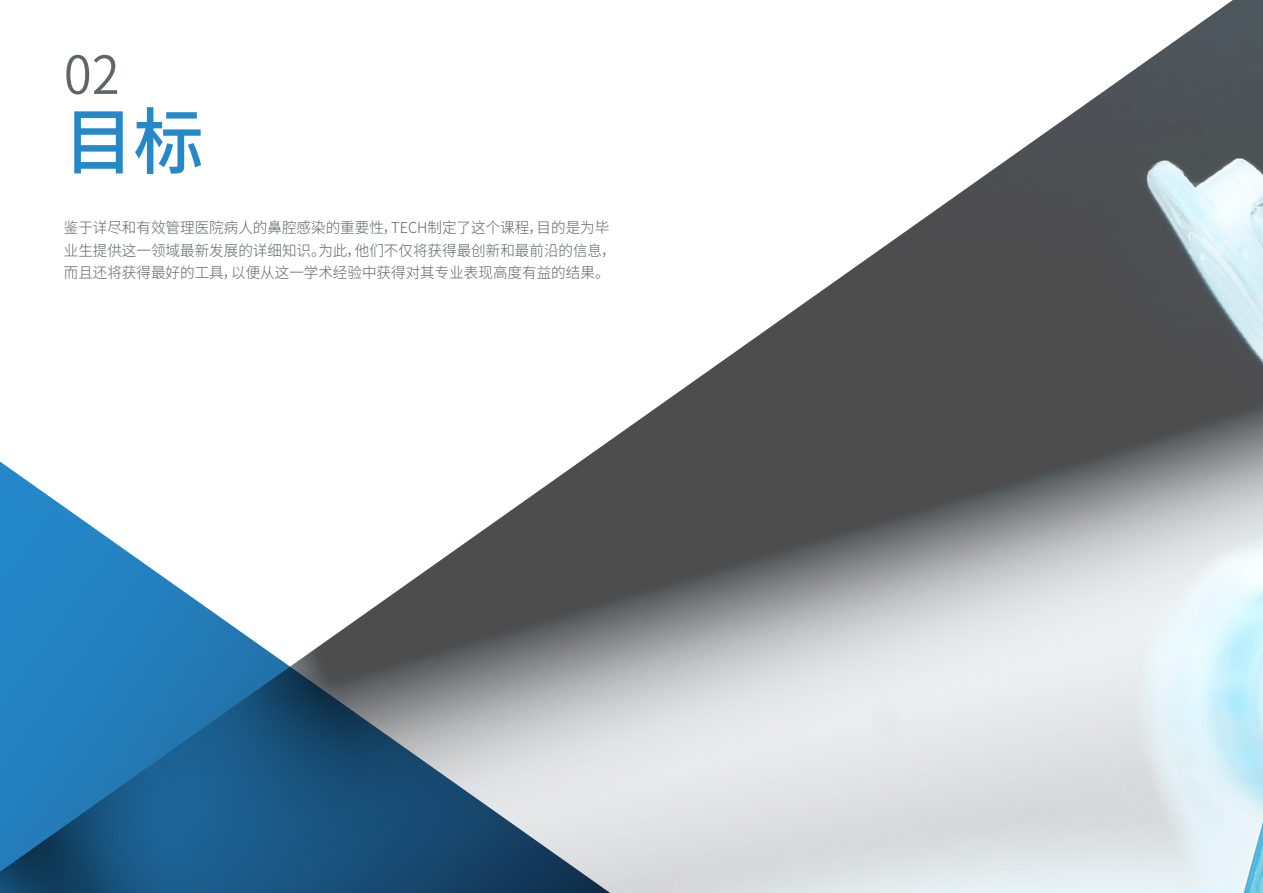
<style>
.page{position:relative;width:1263px;height:893px;background:#fff}
.page>*{position:absolute;margin:0;border:0;box-sizing:border-box;transform-origin:0 0}
.t1{font:500 72px "Source Han Sans CN";color:#2488c9}
.t2{font:52.5px "Source Han Sans CN";color:#61646a}
.t3{font:300 15px/22.5px "Source Han Sans CN";color:#61646a}
</style>
<div class="page">
<img style="left:602px;top:0;width:661px;height:893px">
<svg style="left:0;top:446px;width:640px;height:447px"></svg>
<h2 class="t2" style="left:64px;top:45px;width:57px">02</h2>
<h1 class="t1" style="left:64px;top:101px;width:141px">目标</h1>
<p class="t3" style="left:64px;top:217px;width:553px">鉴于详尽和有效管理医院病人的鼻腔感染的重要性，TECH制定了这个课程，目的是为毕业生提供这一领域最新发展的详细知识。为此，他们不仅将获得最创新和最前沿的信息，而且还将获得最好的工具，以便从这一学术经验中获得对其专业表现高度有益的结果。</p>
</div>
